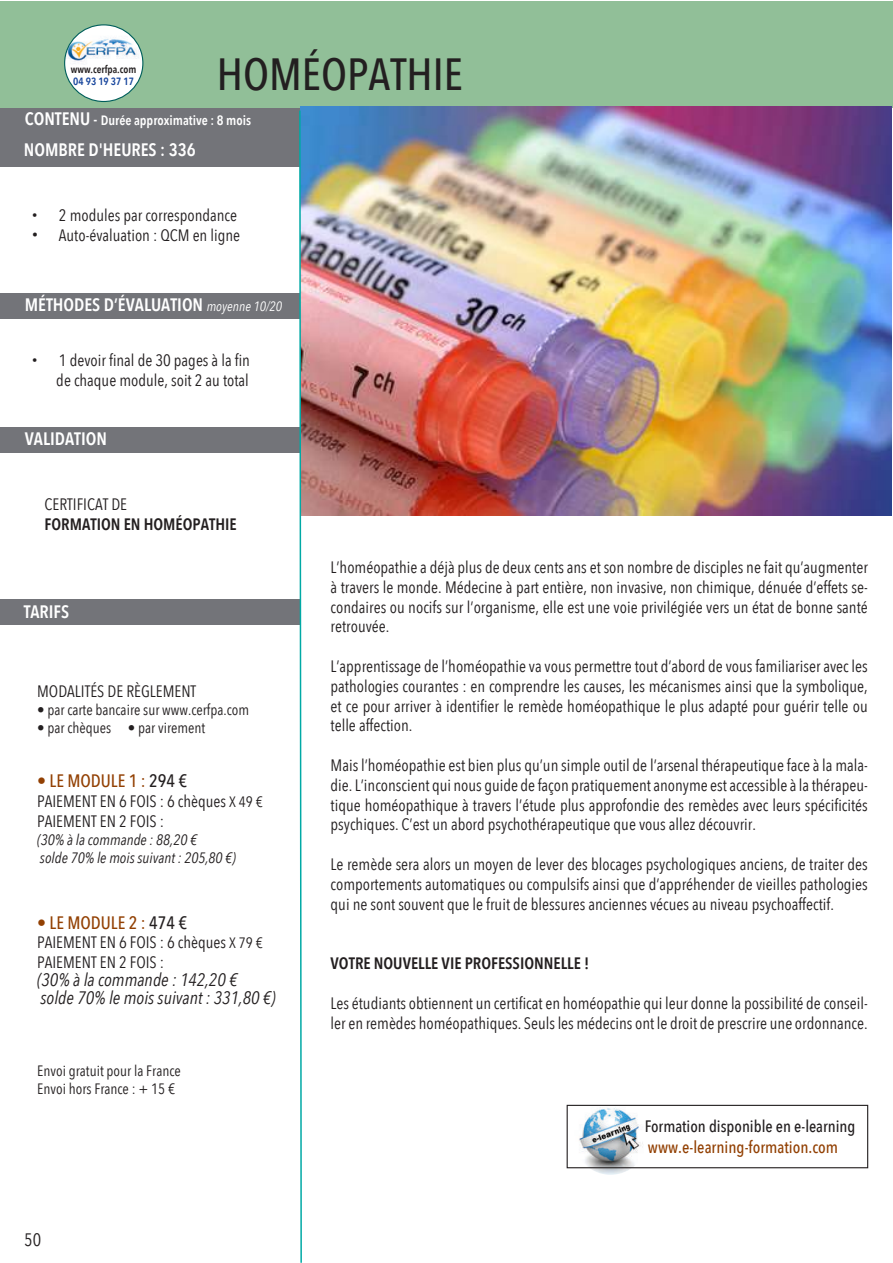
<style>
.page{position:relative;width:893px;height:1263px;background:#fff}
.page>*{position:absolute;margin:0;border:0;box-sizing:border-box;transform-origin:0 0}
.t1{font:500 45px "Avenir Next Condensed";color:#231f20}
.t2{font:600 18px "Avenir Next Condensed";color:#fff}
.t3{font:italic 18px/18px "Avenir Next Condensed";color:#231f20}
.t4{font:500 18px "Avenir Next Condensed";color:#924003}
.t5{font:18px "Avenir Next Condensed";color:#231f20}
.t6{font:500 16.8px "Avenir Next Condensed";color:#924003}
.t7{font:16.5px/19.8px "Avenir Next Condensed";color:#231f20;text-align:justify}
.t8{font:600 16.5px "Avenir Next Condensed";color:#231f20}
.t9{font:500 16.5px "Avenir Next Condensed";color:#231f20}
.t10{font:15px/18px "Avenir Next Condensed";color:#231f20}
.t11{font:italic 15px/18px "Avenir Next Condensed";color:#231f20}
.t12{font:600 13.5px "Avenir Next Condensed";color:#fff}
.t13{font:600 10.5px "Avenir Next Condensed";color:#231f20}
.t14{font:600 10.5px "Avenir Next Condensed";color:#18469d}
.s1{font-size:18px}
.s2{font-size:16.5px}
.s3{font-family:"Helvetica"}
.s4{font-family:"Helvetica";font-size:18px}
.s5{font-weight:400;font-style:italic;font-size:13.5px}
.s6{color:#231f20}
.s7{font-size:15px}
</style>
<div class="page">
<div style="left:0;top:293px;width:302px;height:26px;background:#737479"></div>
<div style="left:0;top:600px;width:301px;height:25px;background:#737479"></div>
<div style="left:0;top:427px;width:302px;height:26px;background:#737479"></div>
<div style="left:0;top:107px;width:301px;height:60px;background:#737479"></div>
<div style="left:0;top:1px;width:893px;height:106px;background:#91bf98"></div>
<img style="left:301px;top:106px;width:591px;height:409px">
<svg style="left:298px;top:109px;width:5px;height:1154px"></svg>
<img style="left:574px;top:1101px;width:73px;height:74px;border-radius:37px">
<div style="left:567px;top:1105px;width:301px;height:63px;border:1px solid #231f20"></div>
<img style="left:65px;top:25px;width:78px;height:76px">
<div style="left:64px;top:24px;width:79px;height:78px;border:1px solid #005e5b;border-radius:50%"></div>
<p class="t13" style="left:71px;top:60px;width:67px">www.cerfpa.com</p>
<p class="t14" style="left:73px;top:73px;width:62px">04 93 19 37 17</p>
<h1 class="t1" style="left:217px;top:47px;width:248px">HOMÉOPATHIE</h1>
<p class="t12" style="left:25px;top:109px;width:228px"><span class="s1">CONTENU</span> <span class="s2">-</span> Durée approximative : 8 mois</p>
<p class="t2" style="left:24px;top:134px;width:173px">NOMBRE D'HEURES : 336</p>
<p class="t7" style="left:32px;top:205px;width:207px"><span class="s3">•</span> 2 modules par correspondance</p>
<p class="t7" style="left:32px;top:225px;width:210px"><span class="s4">•</span> Auto-évaluation : QCM en ligne</p>
<p class="t2" style="left:25px;top:290px;width:259px">MÉTHODES D’ÉVALUATION <span class="s5">moyenne 10/20</span></p>
<p class="t7" style="left:32px;top:350px;width:220px;text-align:right"><span class="s3">•</span> 1 devoir final de 30 pages à la fin de chaque module, soit 2 au total</p>
<p class="t2" style="left:25px;top:423px;width:84px">VALIDATION</p>
<p class="t7" style="left:45px;top:494px;width:84px">CERTIFICAT DE</p>
<p class="t8" style="left:45px;top:510px;width:194px">FORMATION EN HOMÉOPATHIE</p>
<p class="t2" style="left:24px;top:596px;width:47px">TARIFS</p>
<p class="t7" style="left:37px;top:680px;width:161px">MODALITÉS DE RÈGLEMENT</p>
<p class="t10" style="left:37px;top:700px;width:213px">• par carte bancaire sur www.cerfpa.com</p>
<p class="t10" style="left:37px;top:718px;width:170px">• par chèques • par virement</p>
<p class="t4" style="left:37px;top:770px;width:152px">• LE MODULE 1 : <span class="s6">294 €</span></p>
<p class="t7" style="left:37px;top:790px;width:227px">PAIEMENT EN 6 FOIS : 6 chèques <span class="s7">X 49 €<br></span>PAIEMENT EN 2 FOIS :</p>
<p class="t11" style="left:37px;top:830px;width:200px">(30% à la commande : 88,20 €<br>solde 70% le mois suivant : 205,80 €)</p>
<p class="t4" style="left:37px;top:911px;width:152px">• LE MODULE 2 : <span class="s6">474 €</span></p>
<p class="t7" style="left:37px;top:932px;width:227px">PAIEMENT EN 6 FOIS : 6 chèques <span class="s7">X 79 €<br></span>PAIEMENT EN 2 FOIS :</p>
<p class="t3" style="left:37px;top:971px;width:240px">(30% à la commande : 142,20 €<br>solde 70% le mois suivant : 331,80 €)</p>
<p class="t10" style="left:37px;top:1061px;width:145px">Envoi gratuit pour la France<br>Envoi hors France : + 15 €</p>
<p class="t5" style="left:24px;top:1224px;width:18px">50</p>
<p class="t7" style="left:331px;top:557px;width:539px">L’homéopathie a déjà plus de deux cents ans et son nombre de disciples ne fait qu’augmenter à travers le monde. Médecine à part entière, non invasive, non chimique, dénuée d’effets se&shy;condaires ou nocifs sur l’organisme, elle est une voie privilégiée vers un état de bonne santé retrouvée.</p>
<p class="t7" style="left:331px;top:656px;width:539px">L’apprentissage de l’homéopathie va vous permettre tout d’abord de vous familiariser avec les pathologies courantes : en comprendre les causes, les mécanismes ainsi que la symbolique, et ce pour arriver à identifier le remède homéopathique le plus adapté pour guérir telle ou telle affection.</p>
<p class="t7" style="left:331px;top:755px;width:539px">Mais l’homéopathie est bien plus qu’un simple outil de l’arsenal thérapeutique face à la mala&shy;die. L’inconscient qui nous guide de façon pratiquement anonyme est accessible à la thérapeu&shy;tique homéopathique à travers l’étude plus approfondie des remèdes avec leurs spécificités psychiques. C’est un abord psychothérapeutique que vous allez découvrir.</p>
<p class="t7" style="left:331px;top:854px;width:539px">Le remède sera alors un moyen de lever des blocages psychologiques anciens, de traiter des comportements automatiques ou compulsifs ainsi que d’appréhender de vieilles pathologies qui ne sont souvent que le fruit de blessures anciennes vécues au niveau psychoaffectif.</p>
<p class="t8" style="left:331px;top:949px;width:260px">VOTRE NOUVELLE VIE PROFESSIONNELLE !</p>
<p class="t7" style="left:331px;top:992px;width:539px">Les étudiants obtiennent un certificat en homéopathie qui leur donne la possibilité de conseil&shy;ler en remèdes homéopathiques. Seuls les médecins ont le droit de prescrire une ordonnance.</p>
<p class="t9" style="left:645px;top:1116px;width:212px">Formation disponible en e-learning</p>
<p class="t6" style="left:648px;top:1136px;width:192px">www.e-learning-formation.com</p>
</div>
